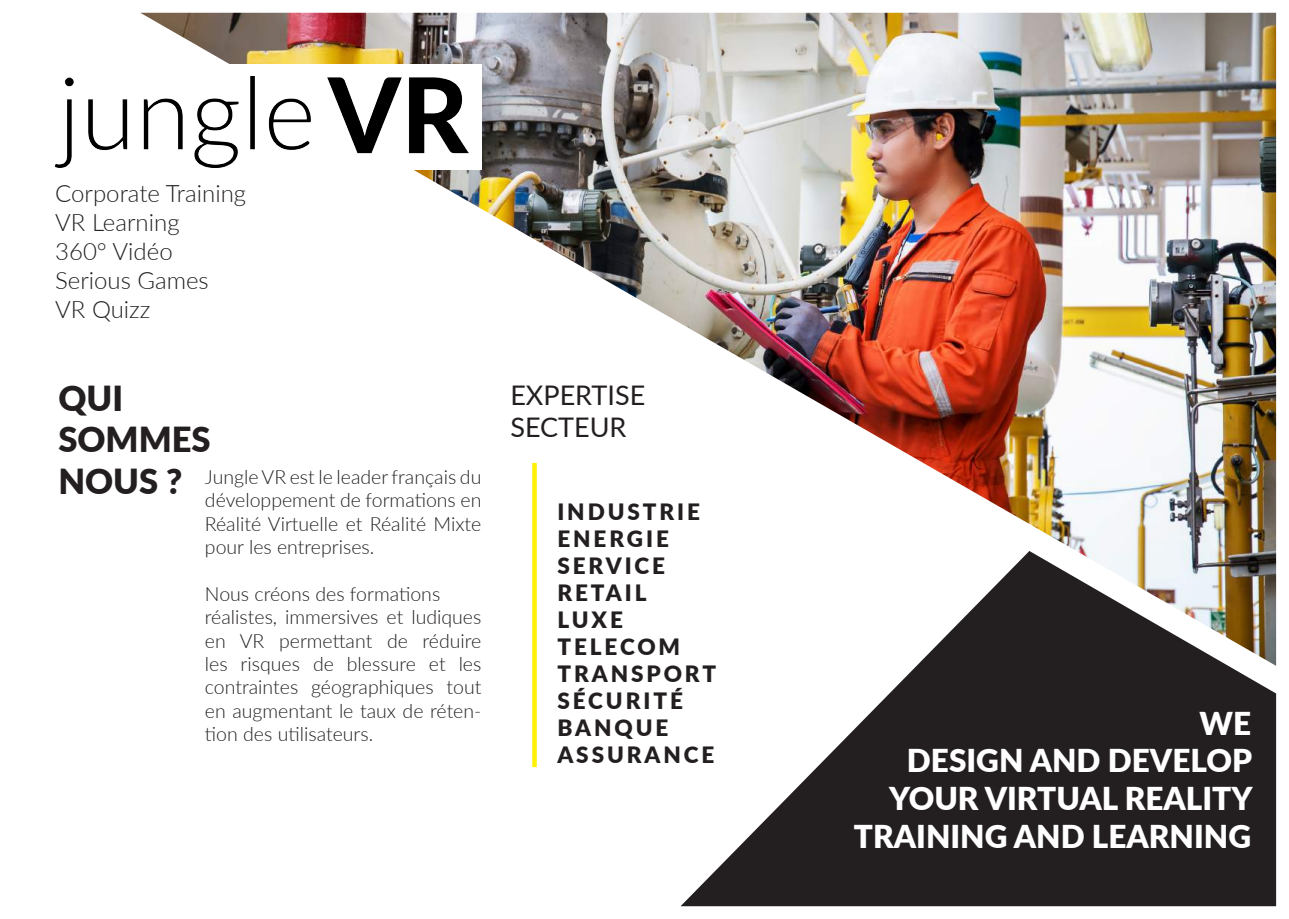
<style>
.page{position:relative;width:1289px;height:919px;background:#fff}
.page>*{position:absolute;margin:0;border:0;box-sizing:border-box;transform-origin:0 0}
.t1{font:900 34.5px/41.4px "Lato";color:#231f20}
.t2{font:900 31.5px/37.8px "Lato";color:#fff;text-align:right}
.t3{font:27px/32.4px "Lato";color:#231f20}
.t4{font:300 24px/28.8px "Lato";color:#231f20}
.t5{font:900 22.5px/27px "Lato";letter-spacing:.13em;color:#231f20}
.t6{font:300 19.5px/23.4px "Lato";color:#231f20;text-align:justify}
.s1{font-weight:900;font-size:34.5px}
</style>
<div class="page">
<img style="left:141px;top:13px;width:1134px;height:538px">
<div style="left:21px;top:65px;width:460px;height:105px;background:#fff"></div>
<img style="left:55px;top:77px;width:413px;height:91px">
<svg style="left:681px;top:551px;width:594px;height:355px;fill:#231f20"></svg>
<div style="left:532px;top:463px;width:5px;height:304px;background:#fff101"></div>
<p class="t4" style="left:55px;top:178px;width:192px">Corporate Training<br>VR Learning<br>360° Vidéo<br>Serious Games<br>VR Quizz</p>
<h1 class="t1" style="left:58px;top:376px;width:154px">QUI<br>SOMMES</h1>
<p class="t6" style="left:205px;top:464px;width:278px;text-indent:-146px"><span class="s1">NOUS ?</span> Jungle VR est le leader français du développement de formations en Réalité Virtuelle et Réalité Mixte pour les entreprises.</p>
<p class="t6" style="left:205px;top:581px;width:278px;text-align:left">Nous créons des formations réalistes, immersives et ludiques en VR permettant de réduire les risques de blessure et les contraintes géographiques tout en augmentant le taux de réten&shy;tion des utilisateurs.</p>
<h3 class="t3" style="left:510px;top:377px;width:136px">EXPERTISE<br>SECTEUR</h3>
<p class="t5" style="left:557px;top:497px;width:160px">INDUSTRIE<br>ENERGIE<br>SERVICE<br>RETAIL<br>LUXE<br>TELECOM<br>TRANSPORT<br>SÉCURITÉ<br>BANQUE<br>ASSURANCE</p>
<h2 class="t2" style="left:853px;top:702px;width:400px">WE<br>DESIGN AND DEVELOP<br>YOUR VIRTUAL REALITY<br>TRAINING AND LEARNING</h2>
</div>
